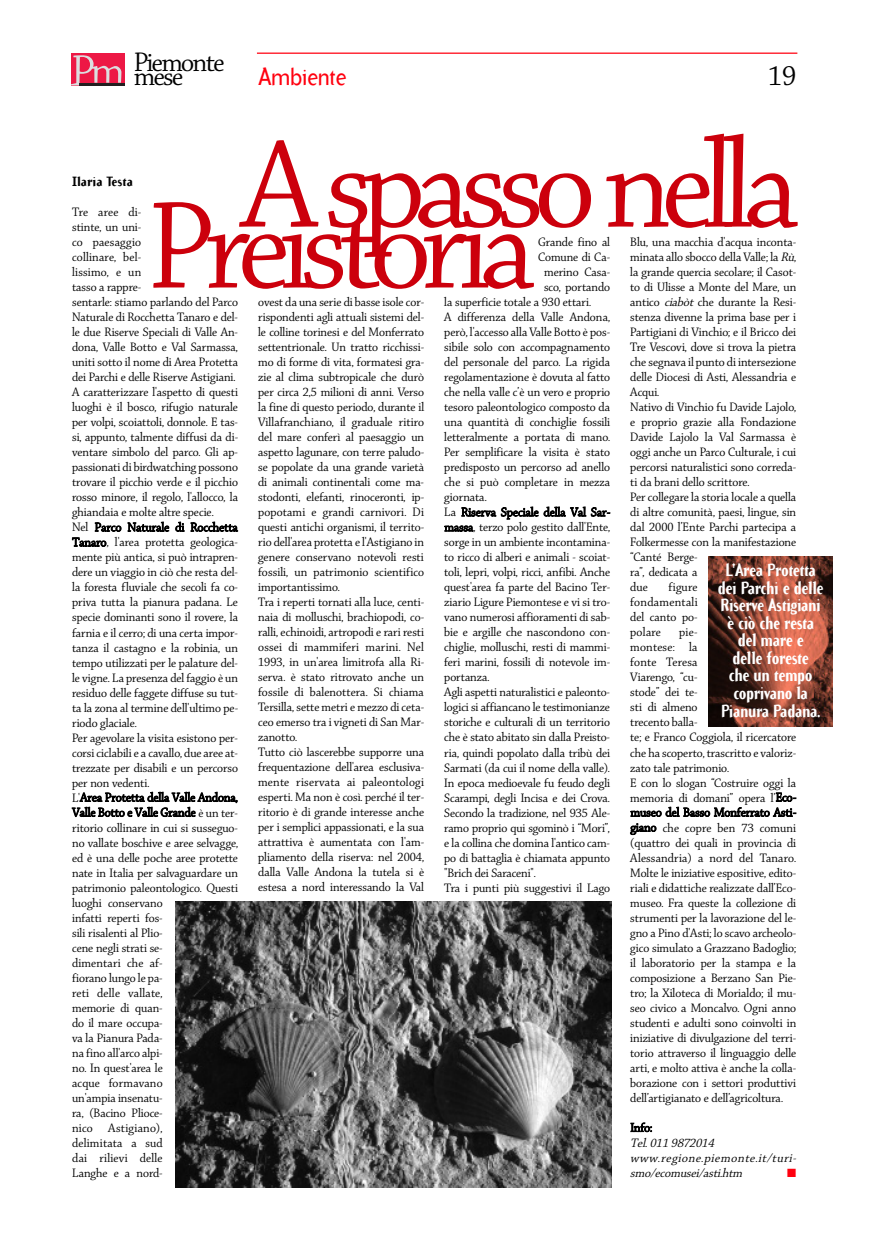
<style>
.page{position:relative;width:886px;height:1241px;background:#fff}
.page>*{position:absolute;margin:0;border:0;box-sizing:border-box;transform-origin:0 0}
.t1{font:132.5px "Chaparral Display";letter-spacing:-.065em;color:#cc000c}
.t2{font:30px "Chaparral Display";color:#000}
.t3{font:28.75px "Chaparral Display";letter-spacing:-.045em;color:#000}
.t4{font:24.38px "Arbitrary";letter-spacing:-.03em;color:#ff000f}
.t5{font:700 17.5px/17.5px "Arbitrary";letter-spacing:-.03em;color:#fff;text-align:center;scale:.9 1}
.t6{font:13.12px/15px "Chaparral Display";color:#000}
.t7{font:italic 13.12px/15px "Chaparral Display";color:#000}
.t8{font:700 13.12px "Arbitrary";color:#000}
.t9{font:11.88px "Zapf Dingbats";color:#ff000f}
.s1{font-style:italic}
</style>
<div class="page">
<svg style="left:71px;top:85px;width:53px;height:1px"></svg>
<div style="left:71px;top:53px;width:53px;height:32px;background:#ed1845"></div>
<svg style="left:71px;top:55px;width:50px;height:30px"></svg>
<hr style="left:79px;top:83px;width:45px;height:2px;background:#231f20">
<hr style="left:257px;top:53px;width:540px;height:1px;background:#ff000f">
<img style="left:709px;top:556px;width:124px;height:170px">
<img style="left:175px;top:901px;width:436px;height:286px">
<h3 class="t3" style="left:134px;top:51px;width:92px">Piemonte</h3>
<h3 class="t3" style="left:134px;top:65px;width:51px">mese</h3>
<h3 class="t4" style="left:258px;top:62px;width:90px">Ambiente</h3>
<h2 class="t2" style="left:768px;top:64px;width:30px">19</h2>
<h1 class="t1" style="left:242px;top:134px;width:557px">A spasso nella</h1>
<p class="t8" style="left:72px;top:174px;width:62px">Ilaria Testa</p>
<p class="t6" style="left:72px;top:205px;width:167px">Tre aree di-<br>stinte, un uni-<br>co paesaggio<br>collinare, bel-<br>lissimo, e un<br>tasso a rappre-<br>sentarle: stiamo parlando del Parco<br>Naturale di Rocchetta Tanaro e del&shy;le due Riserve Speciali di Valle An&shy;dona, Valle Botto e Val Sarmassa, uniti sotto il nome di Area Protetta dei Parchi e delle Riserve Astigiani.<br>A caratterizzare l'aspetto di questi luoghi è il bosco, rifugio naturale per volpi, scoiattoli, donnole. E tas&shy;si, appunto, talmente diffusi da di&shy;ventare simbolo del parco. Gli ap&shy;passionati di birdwatching possono trovare il picchio verde e il picchio rosso minore, il regolo, l'allocco, la ghiandaia e molte altre specie.<br>Nel Parco Naturale di Rocchetta<br>Tanaro, l'area protetta geologica&shy;mente più antica, si può intrapren&shy;dere un viaggio in ciò che resta del&shy;la foresta fluviale che secoli fa co&shy;priva tutta la pianura padana. Le specie dominanti sono il rovere, la farnia e il cerro; di una certa impor&shy;tanza il castagno e la robinia, un tempo utilizzati per le palature del&shy;le vigne. La presenza del faggio è un residuo delle faggete diffuse su tut&shy;ta la zona al termine dell'ultimo pe&shy;riodo glaciale.<br>Per agevolare la visita esistono per&shy;corsi ciclabili e a cavallo, due aree at&shy;trezzate per disabili e un percorso per non vedenti.<br>L'Area Protetta della Valle Andona,<br>Valle Botto e Valle Grande è un ter&shy;ritorio collinare in cui si susseguo&shy;no vallate boschive e aree selvagge, ed è una delle poche aree protette nate in Italia per salvaguardare un patrimonio paleontologico. Questi luoghi conservano<br>infatti reperti fos-<br>sili risalenti al Plio-<br>cene negli strati se-<br>dimentari che af-<br>fiorano lungo le pa-<br>reti delle vallate,<br>memorie di quan-<br>do il mare occupa-<br>va la Pianura Pada-<br>na fino all'arco alpi-<br>no. In quest'area le<br>acque formavano<br>un'ampia insenatu-<br>ra, (Bacino Plioce-<br>nico Astigiano),<br>delimitata a sud<br>dai rilievi delle<br>Langhe e a nord-</p>
<h1 class="t1" style="left:149px;top:195px;width:388px">Preistoria</h1>
<p class="t6" style="left:630px;top:235px;width:168px">Blu, una macchia d'acqua inconta&shy;minata allo sbocco della Valle; la <span class="s1">Rù</span>, la grande quercia secolare; il Casot&shy;to di Ulisse a Monte del Mare, un antico <span class="s1">ciabòt</span> che durante la Resi&shy;stenza divenne la prima base per i<br>Partigiani di Vinchio; e il Bricco dei<br>Tre Vescovi, dove si trova la pietra che segnava il punto di intersezione delle Diocesi di Asti, Alessandria e<br>Acqui.<br>Nativo di Vinchio fu Davide Lajolo, e proprio grazie alla Fondazione<br>Davide Lajolo la Val Sarmassa è oggi anche un Parco Culturale, i cui percorsi naturalistici sono correda&shy;ti da brani dello scrittore.<br>Per collegare la storia locale a quella di altre comunità, paesi, lingue, sin dal 2000 l’Ente Parchi partecipa a<br>Folkermesse con la manifestazione “Canté Berge-<br>ra”, dedicata a<br>due</p>
<p class="t6" style="left:538px;top:235px;width:74px">Grande fino al</p>
<p class="t6" style="left:538px;top:250px;width:74px">Comune di Ca-</p>
<p class="t6" style="left:544px;top:265px;width:68px">merino Casa-</p>
<p class="t6" style="left:544px;top:280px;width:68px">sco, portando</p>
<p class="t6" style="left:444px;top:295px;width:148px">la superficie totale a 930 ettari.</p>
<p class="t6" style="left:444px;top:310px;width:167px">A differenza della Valle Andona,</p>
<p class="t6" style="left:444px;top:325px;width:167px">però, l'accesso alla Valle Botto è pos-</p>
<p class="t6" style="left:444px;top:340px;width:167px">sibile solo con accompagnamento</p>
<p class="t6" style="left:444px;top:355px;width:167px">del personale del parco. La rigida</p>
<p class="t6" style="left:444px;top:370px;width:167px">regolamentazione è dovuta al fatto</p>
<p class="t6" style="left:444px;top:385px;width:167px">che nella valle c’è un vero e proprio</p>
<p class="t6" style="left:444px;top:400px;width:167px">tesoro paleontologico composto da</p>
<p class="t6" style="left:444px;top:415px;width:167px">una quantità di conchiglie fossili</p>
<p class="t6" style="left:444px;top:430px;width:167px">letteralmente a portata di mano.</p>
<p class="t6" style="left:444px;top:445px;width:167px">Per semplificare la visita è stato</p>
<p class="t6" style="left:444px;top:460px;width:167px">predisposto un percorso ad anello</p>
<p class="t6" style="left:444px;top:475px;width:167px">che si può completare in mezza</p>
<p class="t6" style="left:444px;top:490px;width:44px">giornata.</p>
<p class="t6" style="left:444px;top:505px;width:168px">La Riserva Speciale della Val Sar-</p>
<p class="t6" style="left:444px;top:520px;width:167px">massa, terzo polo gestito dall'Ente,</p>
<p class="t6" style="left:444px;top:535px;width:167px">sorge in un ambiente incontamina-</p>
<p class="t6" style="left:444px;top:550px;width:167px">to ricco di alberi e animali - scoiat-</p>
<p class="t6" style="left:444px;top:565px;width:167px">toli, lepri, volpi, ricci, anfibi. Anche</p>
<p class="t6" style="left:444px;top:580px;width:167px">quest'area fa parte del Bacino Ter-</p>
<p class="t6" style="left:444px;top:595px;width:167px">ziario Ligure Piemontese e vi si tro-</p>
<p class="t6" style="left:444px;top:610px;width:167px">vano numerosi affioramenti di sab-</p>
<p class="t6" style="left:444px;top:625px;width:167px">bie e argille che nascondono con-</p>
<p class="t6" style="left:444px;top:640px;width:167px">chiglie, molluschi, resti di mammi-</p>
<p class="t6" style="left:444px;top:655px;width:167px">feri marini, fossili di notevole im-</p>
<p class="t6" style="left:444px;top:670px;width:47px">portanza.</p>
<p class="t6" style="left:444px;top:685px;width:167px">Agli aspetti naturalistici e paleonto-</p>
<p class="t6" style="left:444px;top:700px;width:167px">logici si affiancano le testimonianze</p>
<p class="t6" style="left:444px;top:715px;width:167px">storiche e culturali di un territorio</p>
<p class="t6" style="left:444px;top:730px;width:167px">che è stato abitato sin dalla Preisto-</p>
<p class="t6" style="left:444px;top:745px;width:167px">ria, quindi popolato dalla tribù dei</p>
<p class="t6" style="left:444px;top:760px;width:167px">Sarmati (da cui il nome della valle).</p>
<p class="t6" style="left:444px;top:775px;width:167px">In epoca medioevale fu feudo degli</p>
<p class="t6" style="left:444px;top:790px;width:167px">Scarampi, degli Incisa e dei Crova.</p>
<p class="t6" style="left:444px;top:805px;width:167px">Secondo la tradizione, nel 935 Ale-</p>
<p class="t6" style="left:444px;top:820px;width:167px">ramo proprio qui sgominò i “Mori”,</p>
<p class="t6" style="left:444px;top:835px;width:167px">e la collina che domina l'antico cam-</p>
<p class="t6" style="left:444px;top:850px;width:167px">po di battaglia è chiamata appunto</p>
<p class="t6" style="left:444px;top:865px;width:93px">"Brich dei Saraceni".</p>
<p class="t6" style="left:444px;top:880px;width:167px">Tra i punti più suggestivi il Lago</p>
<p class="t6" style="left:258px;top:295px;width:167px">ovest da una serie di basse isole cor&shy;rispondenti agli attuali sistemi del&shy;le colline torinesi e del Monferrato settentrionale. Un tratto ricchissi&shy;mo di forme di vita, formatesi gra&shy;zie al clima subtropicale che durò per circa 2,5 milioni di anni. Verso la fine di questo periodo, durante il Villafranchiano, il graduale ritiro del mare conferì al paesaggio un aspetto lagunare, con terre paludo&shy;se popolate da una grande varietà di animali continentali come ma&shy;stodonti, elefanti, rinoceronti, ip&shy;popotami e grandi carnivori. Di questi antichi organismi, il territo&shy;rio dell'area protetta e l'Astigiano in genere conservano notevoli resti fossili, un patrimonio scientifico importantissimo.<br>Tra i reperti tornati alla luce, centi&shy;naia di molluschi, brachiopodi, co&shy;ralli, echinoidi, artropodi e rari resti ossei di mammiferi marini. Nel 1993, in un'area limitrofa alla Ri&shy;serva. è stato ritrovato anche un fossile di balenottera. Si chiama Tersilla, sette metri e mezzo di ceta&shy;ceo emerso tra i vigneti di San Mar&shy;zanotto.<br>Tutto ciò lascerebbe supporre una frequentazione dell'area esclusiva&shy;mente riservata ai paleontologi esperti. Ma non è così. perché il ter&shy;ritorio è di grande interesse anche per i semplici appassionati, e la sua attrattiva è aumentata con l'am&shy;pliamento della riserva: nel 2004, dalla Valle Andona la tutela si è estesa a nord interessando la Val</p>
<h3 class="t5" style="left:718px;top:561px;width:119px">L'Area Protetta dei Parchi e delle<br>Riserve Astigiani è ciò che resta del mare e<br>delle foreste<br>che un tempo coprivano la<br>Pianura Padana.</h3>
<p class="t6" style="left:630px;top:580px;width:69px;text-align:justify;text-indent:38px">figure fondamentali del canto po&shy;polare</p>
<p class="t6" style="left:630px;top:625px;width:168px;text-indent:49px">pie-<br>montese: la<br>fonte Teresa<br>Viarengo, “cu-<br>stode” dei te-<br>sti di almeno<br>trecento balla-<br>te; e Franco Coggiola, il ricercatore che ha scoperto, trascritto e valoriz&shy;zato tale patrimonio.<br>E con lo slogan “Costruire oggi la memoria di domani” opera l’Eco&shy;museo del Basso Monferrato Asti&shy;giano che copre ben 73 comuni (quattro dei quali in provincia di<br>Alessandria) a nord del Tanaro.<br>Molte le iniziative espositive, edito&shy;riali e didattiche realizzate dall’Eco&shy;museo. Fra queste la collezione di strumenti per la lavorazione del le&shy;gno a Pino d'Asti; lo scavo archeolo&shy;gico simulato a Grazzano Badoglio; il laboratorio per la stampa e la composizione a Berzano San Pie&shy;tro; la Xiloteca di Morialdo; il mu&shy;seo civico a Moncalvo. Ogni anno studenti e adulti sono coinvolti in iniziative di divulgazione del terri&shy;torio attraverso il linguaggio delle arti, e molto attiva è anche la colla&shy;borazione con i settori produttivi dell’artigianato e dell’agricoltura.</p>
<p class="t6" style="left:630px;top:1120px;width:23px">Info:</p>
<p class="t7" style="left:630px;top:1135px;width:170px">Tel.011 9872014 www.regione.piemonte.it/turi&shy;smo/ecomusei/asti.htm</p>
<p class="t9" style="left:787px;top:1165px;width:11px">■</p>
</div>
